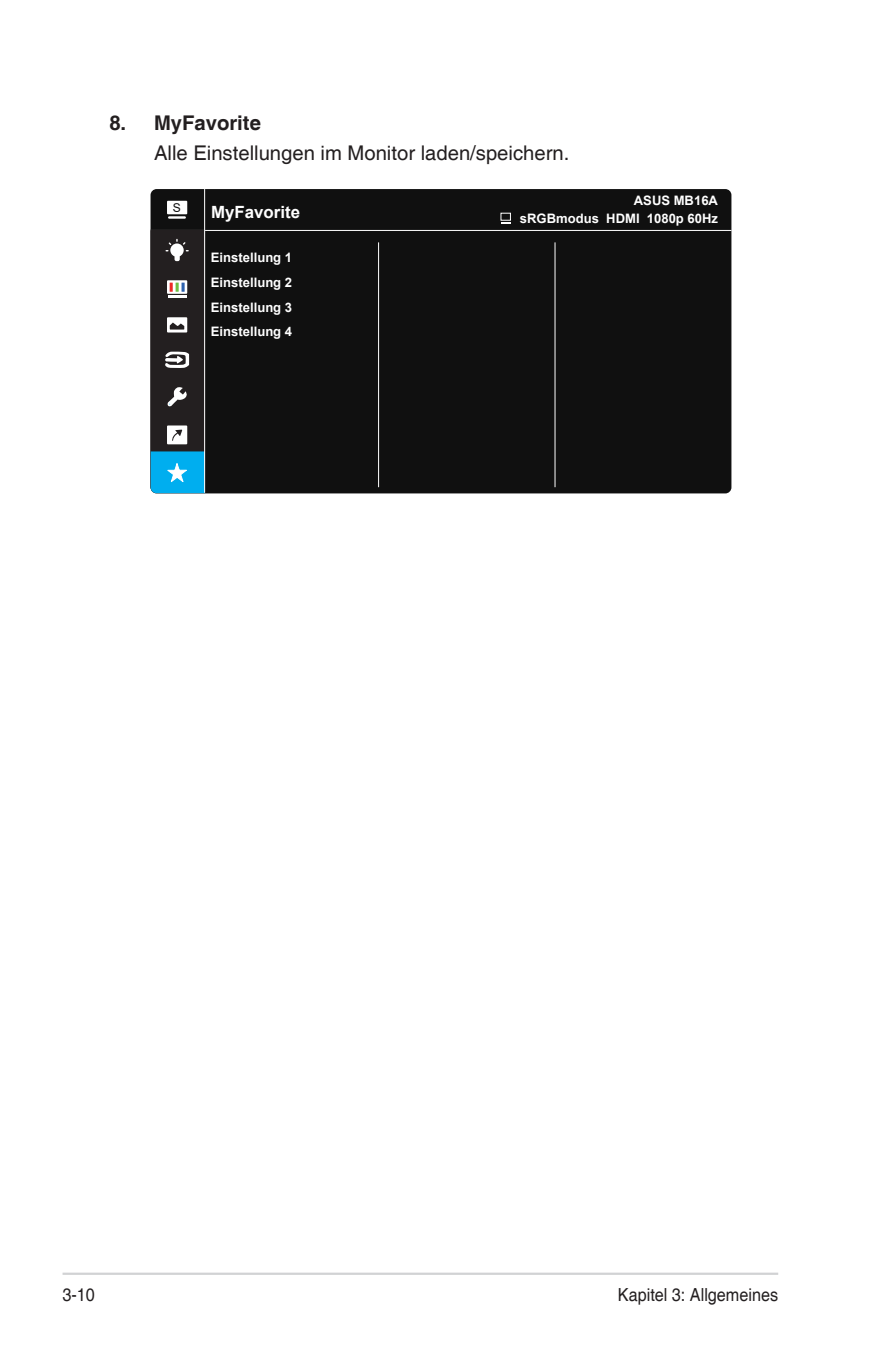
<style>
.page{position:relative;width:893px;height:1346px;background:#fff}
.page>*{position:absolute;margin:0;border:0;box-sizing:border-box;transform-origin:0 0}
.Body_Text_Indent{font:20.25px "Helvetica";color:#231f20}
.OSD_Item{font:700 20.25px "Helvetica";color:#231f20}
.t1{font:18px "Helvetica";color:#231f20;scale:.9 1}
.t2{font:700 16.88px "Arial";color:#fff}
.t3{font:700 13.05px/24.8px "Arial";color:#fff}
.t4{font:12.15px "Arial";color:#101010}
</style>
<div class="page">
<hr style="left:63px;top:1272px;width:715px;height:3px;background:#d1d2d4">
<div style="left:151px;top:189px;width:580px;height:304px;background:#101010;border-radius:6px"></div>
<hr style="left:151px;top:230px;width:580px;height:1px;background:#fff">
<hr style="left:378px;top:242px;width:1px;height:245px;background:#fff">
<hr style="left:555px;top:242px;width:1px;height:245px;background:#fff">
<div style="left:167px;top:201px;width:20px;height:13px;background:#fff"></div>
<hr style="left:168px;top:216px;width:18px;height:3px;background:#fff">
<hr style="left:204px;top:189px;width:1px;height:304px;background:#fff">
<svg style="left:150px;top:230px;width:55px;height:263px"></svg>
<div style="left:501px;top:213px;width:10px;height:7px;border:1px solid #fff"></div>
<p class="OSD_Item" style="left:109px;top:110px;width:153px">8. MyFavorite</p>
<p class="Body_Text_Indent" style="left:154px;top:141px;width:417px">Alle Einstellungen im Monitor laden/speichern.</p>
<p class="t4" style="left:173px;top:199px;width:10px">S</p>
<p class="t2" style="left:211px;top:200px;width:91px">MyFavorite</p>
<p class="t3" style="left:211px;top:246px;width:83px">Einstellung 1<br>Einstellung 2</p>
<p class="t3" style="left:211px;top:320px;width:83px">Einstellung 4</p>
<p class="t3" style="left:211px;top:295px;width:83px">Einstellung 3</p>
<p class="t3" style="left:634px;top:188px;width:86px">ASUS MB16A</p>
<p class="t3" style="left:520px;top:206px;width:200px">sRGBmodus HDMI 1080p 60Hz</p>
<h2 class="t1" style="left:63px;top:1284px;width:38px">3-10</h2>
<h2 class="t1" style="left:618px;top:1284px;width:180px">Kapitel 3: Allgemeines</h2>
</div>
